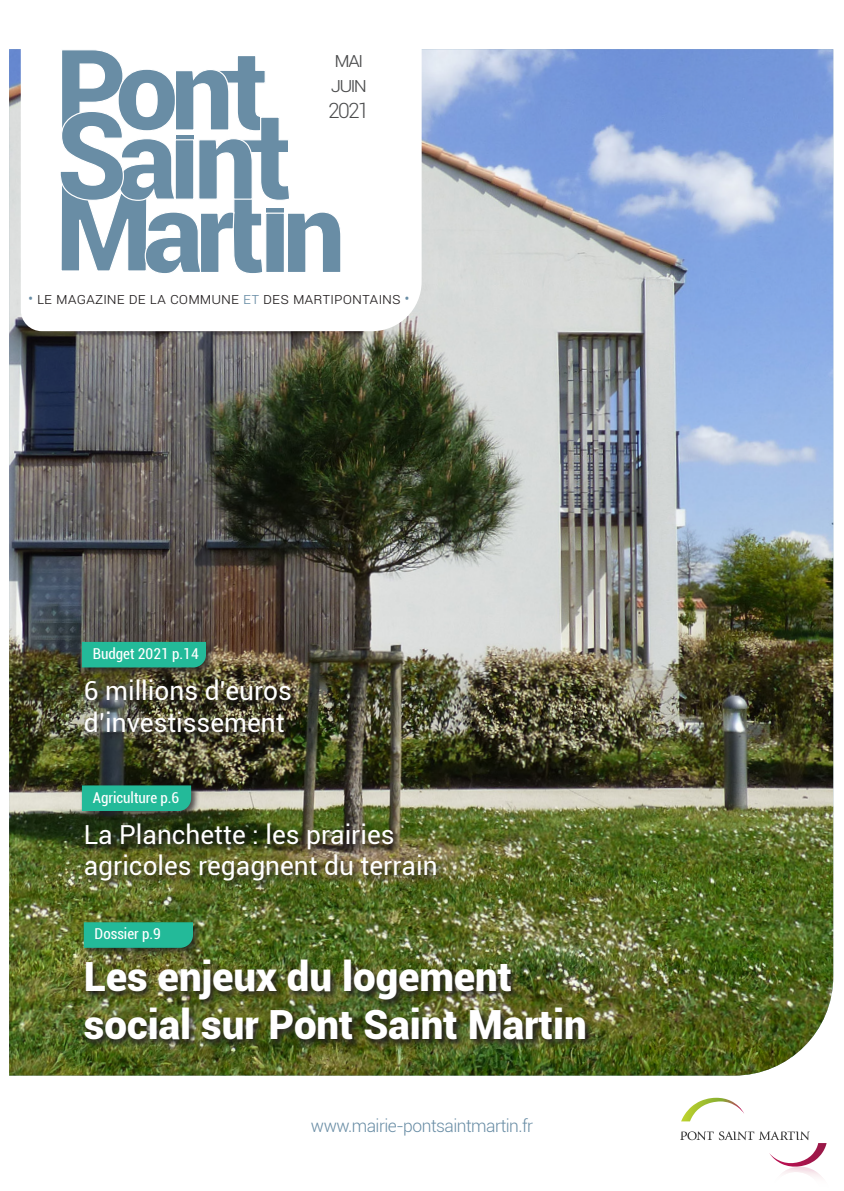
<style>
.page{position:relative;width:844px;height:1191px;background:#fff}
.page>*{position:absolute;margin:0;border:0;box-sizing:border-box;transform-origin:0 0}
.t1{font:900 40.25px/48.3px "Roboto";color:#fff}
.t2{font:26.25px/31.5px "Roboto";color:#fff}
.t3{font:300 21px/25.2px "Roboto";letter-spacing:-.08em;color:#4b4c4d;text-align:center}
.t4{font:300 17.5px "Roboto";letter-spacing:-.03em;color:#698da5}
.t5{font:300 15.75px "Roboto";color:#231f20}
.t6{font:condensed 15.05px "Roboto";color:#fff}
.s1{color:#698da5}
</style>
<div class="page">
<img style="left:9px;top:49px;width:824px;height:1026px">
<svg style="left:21px;top:49px;width:400px;height:282px"></svg>
<svg style="left:681px;top:1097px;width:63px;height:24px"></svg>
<svg style="left:680px;top:1131px;width:147px;height:46px"></svg>
<div style="left:56px;top:167px;width:6px;height:16px;background:#fff"></div>
<svg style="left:59px;top:49px;width:283px;height:226px"></svg>
<hr style="left:176px;top:135px;width:17px;height:4px;background:#698da5">
<div style="left:174px;top:139px;width:20px;height:61px;background:#698da5;border:1px solid #fff"></div>
<div style="left:82px;top:920px;width:120px;height:36px;background:#231f20;opacity:.75"></div>
<svg style="left:83px;top:921px;width:111px;height:27px;background:#26b28f"></svg>
<div style="left:82px;top:958px;width:511px;height:91px;background:#231f20;opacity:.95"></div>
<div style="left:80px;top:783px;width:120px;height:37px;background:#231f20;opacity:.75"></div>
<svg style="left:81px;top:784px;width:111px;height:28px;background:#25ab8d"></svg>
<div style="left:83px;top:822px;width:361px;height:68px;background:#231f20;opacity:.95"></div>
<div style="left:80px;top:640px;width:135px;height:36px;background:#231f20;opacity:.75"></div>
<svg style="left:81px;top:641px;width:126px;height:27px;background:#26b091"></svg>
<div style="left:83px;top:678px;width:215px;height:63px;background:#231f20;opacity:.95"></div>
<p class="t3" style="left:328px;top:46px;width:43px">Mai<br>Juin<br>2021</p>
<p class="t5" style="left:28px;top:287px;width:383px"><span class="s1">•</span> Le magazine de la commune <span class="s1">et</span> des martipontains <span class="s1">•</span></p>
<p class="t6" style="left:93px;top:643px;width:107px">Budget 2021 p.14</p>
<p class="t2" style="left:84px;top:674px;width:209px">6 millions d’euros d’investissement</p>
<p class="t6" style="left:93px;top:787px;width:88px">Agriculture p.6</p>
<p class="t2" style="left:84px;top:818px;width:355px">La Planchette : les prairies agricoles regagnent du terrain</p>
<p class="t6" style="left:95px;top:923px;width:68px">Dossier p.9</p>
<h1 class="t1" style="left:84px;top:950px;width:504px">Les enjeux du logement social sur Pont Saint Martin</h1>
<p class="t4" style="left:311px;top:1113px;width:224px">www.mairie-pontsaintmartin.fr</p>
</div>
